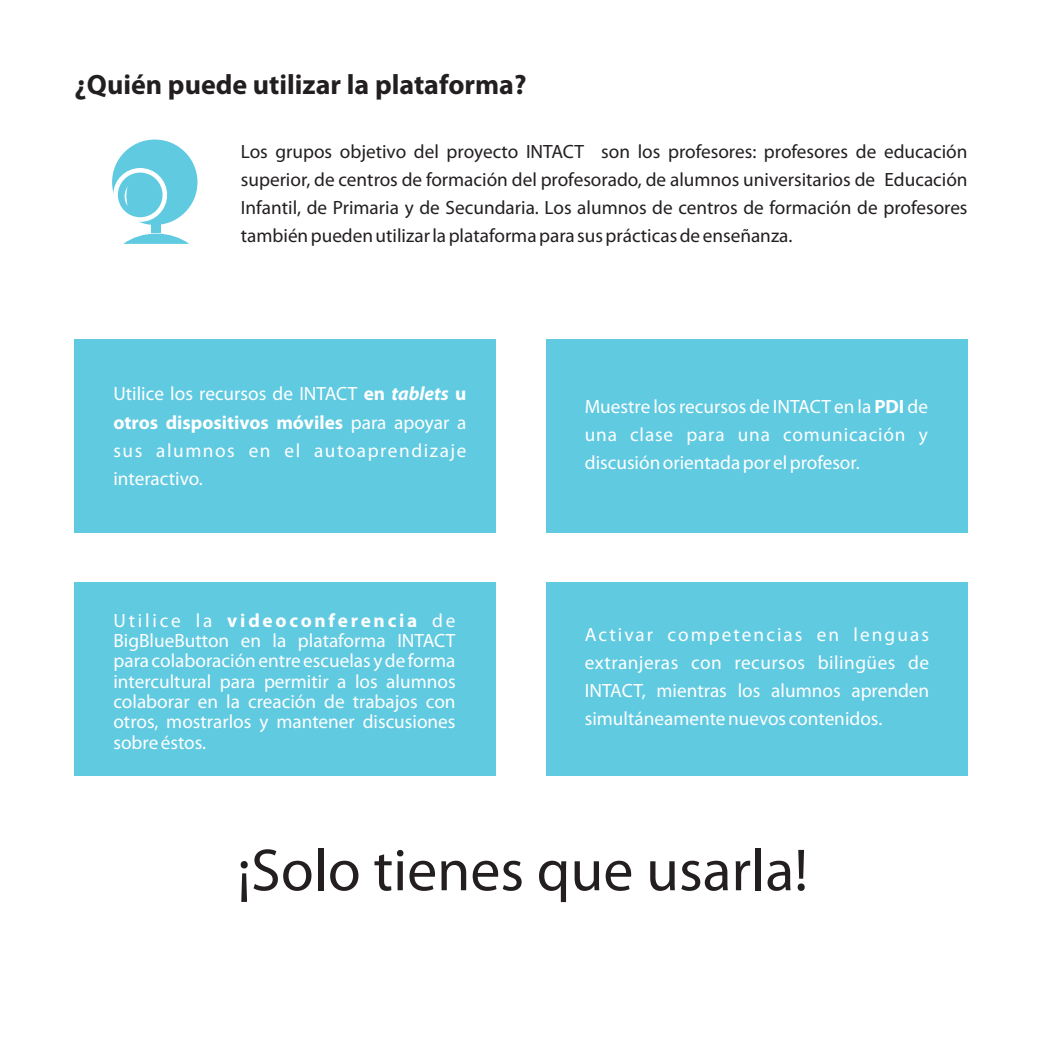
<style>
.page{position:relative;width:1042px;height:1042px;background:#fff}
.page>*{position:absolute;margin:0;border:0;box-sizing:border-box;transform-origin:0 0}
.t1{font:59.85px "Myriad Pro";color:#231f20}
.t2{font:700 28px "Myriad Pro";color:#231f20}
.t3{font:19.25px/20.3px "Myriad Pro";color:#fff;text-align:justify}
.t4{font:19.25px/28px "Myriad Pro";color:#231f20;text-align:justify}
.s1{font-weight:700}
.s2{font-weight:700;font-style:italic}
</style>
<div class="page">
<div style="left:112px;top:140px;width:85px;height:85px;background:#60cae1;border-radius:50%"></div>
<div style="left:152px;top:223px;width:9px;height:10px;background:#60cae1"></div>
<svg style="left:123px;top:234px;width:66px;height:10px"></svg>
<svg style="left:113px;top:168px;width:54px;height:54px"></svg>
<div style="left:546px;top:582px;width:421px;height:194px;background:#60cae1"></div>
<div style="left:74px;top:582px;width:422px;height:194px;background:#60cae1"></div>
<div style="left:546px;top:339px;width:421px;height:193px;background:#60cae1"></div>
<div style="left:74px;top:339px;width:422px;height:193px;background:#60cae1"></div>
<h2 class="t2" style="left:74px;top:73px;width:453px">¿Quién puede utilizar la plataforma?</h2>
<p class="t4" style="left:241px;top:139px;width:728px">Los grupos objetivo del proyecto INTACT son los profesores: profesores de educación superior, de centros de formación del profesorado, de alumnos universitarios de Educación Infantil, de Primaria y de Secundaria. Los alumnos de centros de formación de profesores también pueden utilizar la plataforma para sus prácticas de enseñanza.</p>
<p class="t3" style="left:113px;top:381px;width:354px;line-height:28.3px">Utilice los recursos de INTACT <span class="s1">en</span> <span class="s2">tablets</span> <span class="s1">u otros dispositivos móviles</span> para apoyar a sus alumnos en el autoaprendizaje interactivo.</p>
<p class="t3" style="left:113px;top:612px;width:344px">Utilice la <span class="s1">videoconferencia</span> de BigBlueButton en la plataforma INTACT para colaboración entre escuelas y de forma intercultural para permitir a los alumnos colaborar en la creación de trabajos con otros, mostrarlos y mantener discusiones sobre éstos.</p>
<p class="t3" style="left:585px;top:394px;width:345px;line-height:28px">Muestre los recursos de INTACT en la <span class="s1">PDI</span> de una clase para una comunicación y discusión orientada por el profesor.</p>
<p class="t3" style="left:585px;top:622px;width:346px;line-height:28px">Activar competencias en lenguas extranjeras con recursos bilingües de INTACT, mientras los alumnos aprenden simultáneamente nuevos contenidos.</p>
<h1 class="t1" style="left:237px;top:845px;width:572px">¡Solo tienes que usarla!</h1>
</div>
